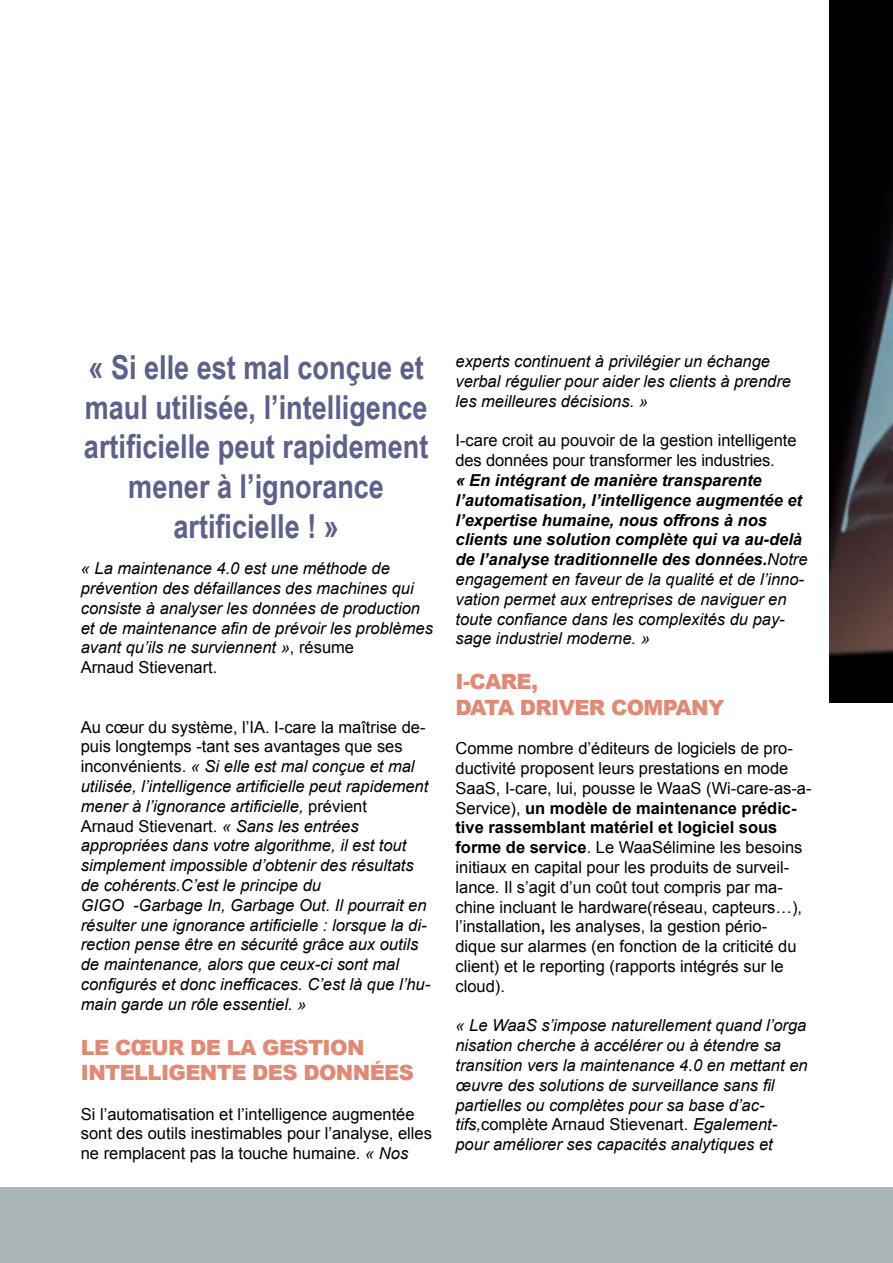
<style>
.page{position:relative;width:893px;height:1263px;background:#fff}
.page>*{position:absolute;margin:0;border:0;box-sizing:border-box;transform-origin:0 0}
.t1{font:700 33px/39.6px "Arial Narrow";color:#5c608c;text-align:center}
.t2{font:900 21px/25.2px "Arial";letter-spacing:-.03em;color:#e18974}
.t3{font:italic 16.5px/19.8px "Arial";color:#000}
.t4{font:16.5px/19.8px "Arial";color:#000}
.t5{font:italic 700 16.5px/19.8px "Arial";color:#000}
.s1{font-style:normal}
.s2{font-style:italic}
.s3{font-weight:400}
.s4{font-weight:700}
</style>
<div class="page">
<img style="left:829px;top:0;width:64px;height:702px">
<div style="left:0;top:1187px;width:893px;height:76px;background:#a9b5b7"></div>
<h1 class="t1" style="left:84px;top:346px;width:346px">« Si elle est mal conçue et maul utilisée, l’intelligence artificielle peut rapidement mener à l’ignorance artificielle ! »</h1>
<p class="t3" style="left:81px;top:559px;width:354px">« La maintenance 4.0 est une méthode de prévention des défaillances des machines qui consiste à analyser les données de production et de maintenance afin de prévoir les problèmes avant qu’ils ne surviennent »<span class="s1">, résume<br>Arnaud Stievenart.</span></p>
<p class="t3" style="left:81px;top:717px;width:351px"><span class="s1">Au cœur du système, l’IA. I-care la maîtrise de&shy;puis longtemps -tant ses avantages que ses inconvénients.</span> « Si elle est mal conçue et mal utilisée, l’intelligence artificielle peut rapidement mener à l’ignorance artificielle, <span class="s1">prévient<br>Arnaud Stievenart.</span> « Sans les entrées appropriées dans votre algorithme, il est tout simplement impossible d’obtenir des résultats de cohérents.C’est le principe du<br>GIGO -Garbage In, Garbage Out. Il pourrait en résulter une ignorance artificielle : lorsque la di&shy;rection pense être en sécurité grâce aux outils de maintenance, alors que ceux-ci sont mal configurés et donc inefficaces. C’est là que l’hu&shy;main garde un rôle essentiel. »</p>
<p class="t2" style="left:81px;top:1034px;width:335px">LE CŒUR DE LA GESTION<br>INTELLIGENTE DES DONNÉES</p>
<p class="t4" style="left:81px;top:1104px;width:353px">Si l’automatisation et l’intelligence augmentée sont des outils inestimables pour l’analyse, elles ne remplacent pas la touche humaine. <span class="s2">« Nos</span></p>
<p class="t3" style="left:455px;top:352px;width:337px">experts continuent à privilégier un échange verbal régulier pour aider les clients à prendre les meilleures décisions. »</p>
<p class="t4" style="left:455px;top:431px;width:343px">I-care croit au pouvoir de la gestion intelligente des données pour transformer les industries.</p>
<p class="t5" style="left:455px;top:471px;width:354px">« En intégrant de manière transparente l’automatisation, l’intelligence augmentée et l’expertise humaine, nous offrons à nos clients une solution complète qui va au-delà de l’analyse traditionnelle des données.<span class="s3">Notre engagement en faveur de la qualité et de l’inno&shy;vation permet aux entreprises de naviguer en toute confiance dans les complexités du pay&shy;sage industriel moderne. »</span></p>
<p class="t2" style="left:455px;top:669px;width:270px">I-CARE,<br>DATA DRIVER COMPANY</p>
<p class="t4" style="left:455px;top:739px;width:358px">Comme nombre d’éditeurs de logiciels de pro&shy;ductivité proposent leurs prestations en mode SaaS, I-care, lui, pousse le WaaS (Wi-care-as-a-Service), <span class="s4">un modèle de maintenance prédic&shy;tive rassemblant matériel et logiciel sous forme de service</span>. Le WaaSélimine les besoins initiaux en capital pour les produits de surveil&shy;lance. Il s’agit d’un coût tout compris par ma&shy;chine incluant le hardware(réseau, capteurs…), l’installation<span class="s4">,</span> les analyses, la gestion pério&shy;dique sur alarmes (en fonction de la criticité du client) et le reporting (rapports intégrés sur le cloud).</p>
<p class="t3" style="left:455px;top:1016px;width:354px">« Le WaaS s’impose naturellement quand l’orga nisation cherche à accélérer ou à étendre sa transition vers la maintenance 4.0 en mettant en œuvre des solutions de surveillance sans fil partielles ou complètes pour sa base d’ac&shy;tifs,<span class="s1">complète Arnaud Stievenart.</span> Egalement&shy;pour améliorer ses capacités analytiques et</p>
</div>
